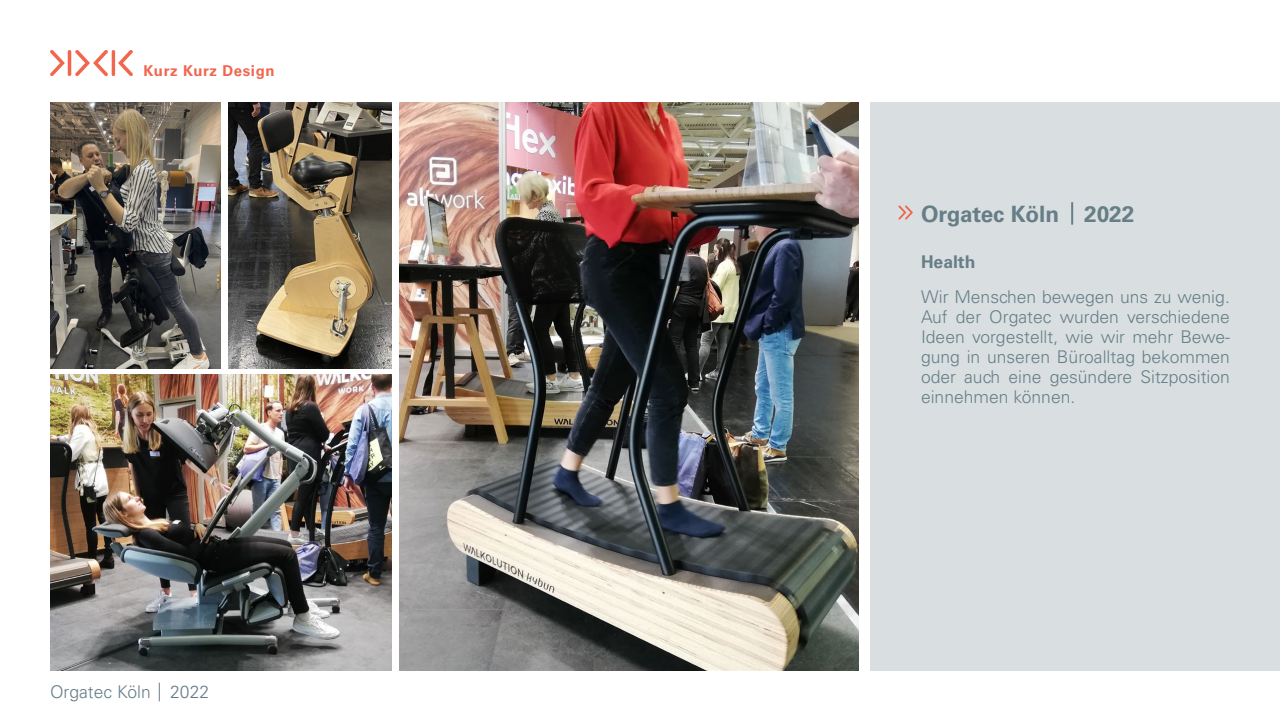
<style>
.page{position:relative;width:1280px;height:720px;background:#fff}
.page>*{position:absolute;margin:0;border:0;box-sizing:border-box;transform-origin:0 0}
.t1{font:700 22.5px "Univers LT Std";color:#677e87}
.t2{font:300 17.5px/20px "Univers LT Std";color:#677e87;text-align:justify}
.t3{font:700 17.5px "Univers LT Std";color:#677e87}
.t4{font:700 15px "Univers LT Std";letter-spacing:.04em;color:#f2664f}
</style>
<div class="page">
<hr style="left:68px;top:50px;width:3px;height:26px;background:#f2664f;border-radius:2px">
<svg style="left:50px;top:50px;width:15px;height:26px"></svg>
<hr style="left:112px;top:50px;width:3px;height:26px;background:#f2664f;border-radius:2px">
<svg style="left:118px;top:50px;width:15px;height:26px"></svg>
<svg style="left:75px;top:50px;width:33px;height:26px"></svg>
<img style="left:400px;top:102px;width:458px;height:569px">
<img style="left:50px;top:103px;width:171px;height:265px">
<img style="left:228px;top:103px;width:164px;height:265px">
<div style="left:870px;top:102px;width:410px;height:569px;background:#d9dfe1"></div>
<svg style="left:898px;top:205px;width:15px;height:15px"></svg>
<img style="left:50px;top:374px;width:342px;height:297px">
<hr style="left:1071px;top:202px;width:2px;height:23px;background:#677e87">
<svg style="left:159px;top:683px;width:1px;height:18px"></svg>
<p class="t4" style="left:144px;top:62px;width:133px">Kurz Kurz Design</p>
<p class="t2" style="left:50px;top:682px;width:161px">Orgatec Köln 2022</p>
<p class="t1" style="left:921px;top:201px;width:215px">Orgatec Köln 2022</p>
<p class="t3" style="left:921px;top:252px;width:56px">Health</p>
<p class="t2" style="left:921px;top:287px;width:311px">Wir Menschen bewegen uns zu wenig.<br>Auf der Orgatec wurden verschiedene Ideen vorgestellt, wie wir mehr Bewe&shy;gung in unseren Büroalltag bekommen oder auch eine gesündere Sitzposition einnehmen können.</p>
</div>
